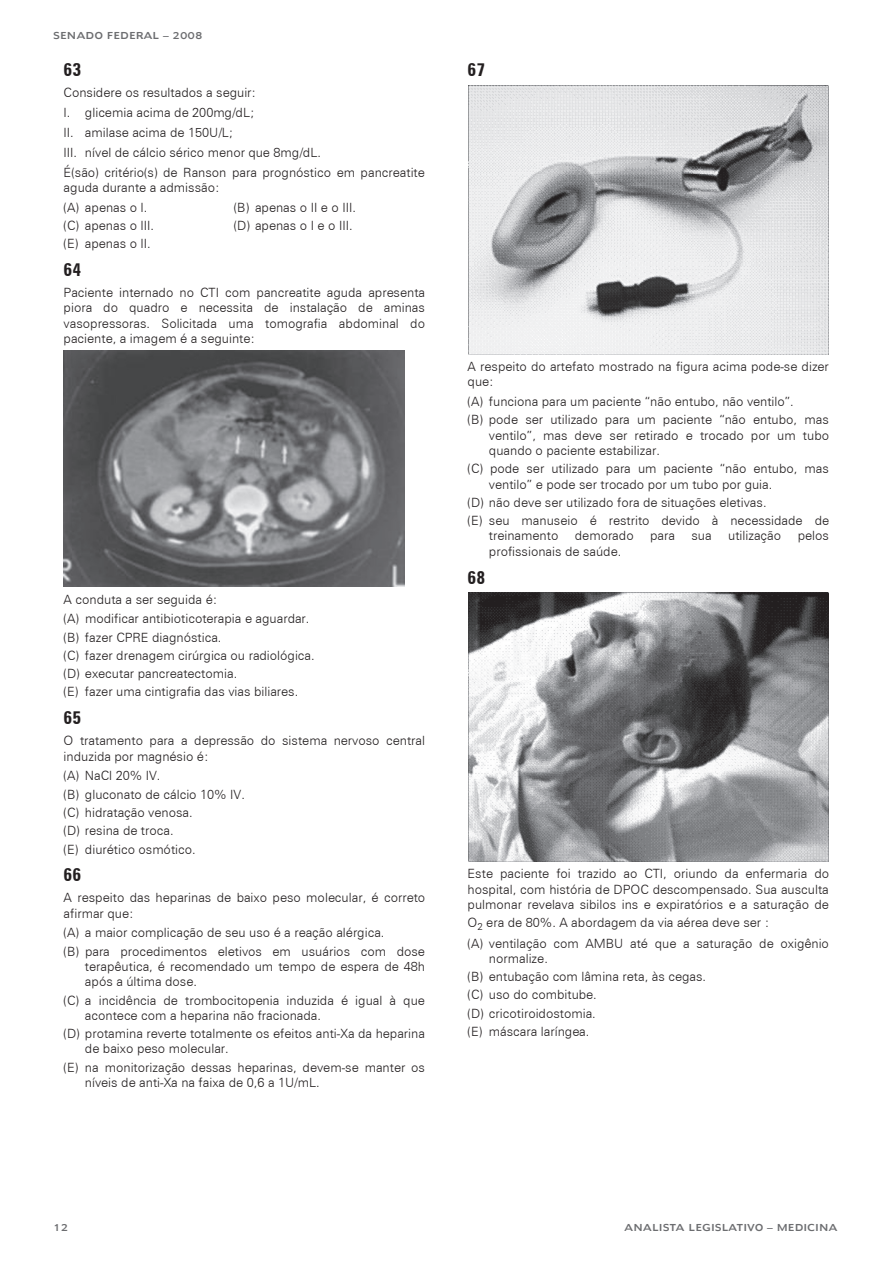
<style>
.page{position:relative;width:893px;height:1263px;background:#fff}
.page>*{position:absolute;margin:0;border:0;box-sizing:border-box;transform-origin:0 0}
.t1{font:700 18px "Zurich Cn BT";color:#231f20}
.t2{font:12.75px/18.3px "Zurich Lt BT";color:#231f20}
.t3{font:9px "Humanist 970 BT Roman C";color:#6c6d70}
</style>
<div class="page">
<img style="left:64px;top:350px;width:341px;height:237px">
<img style="left:469px;top:85px;width:359px;height:269px">
<img style="left:469px;top:592px;width:359px;height:269px">
<p class="t3" style="left:53px;top:29px;width:151px">SENADO FEDERAL – 2008</p>
<h1 class="t1" style="left:64px;top:59px;width:19px">63</h1>
<p class="t2" style="left:64px;top:83px;width:363px;line-height:19.8px">Considere os resultados a seguir:<br>I. glicemia acima de 200mg/dL;<br>II. amilase acima de 150U/L;<br>III. nível de cálcio sérico menor que 8mg/dL.<br>É(são) critério(s) de Ranson para prognóstico em pancreatite</p>
<p class="t2" style="left:64px;top:177px;width:158px;line-height:19.6px">aguda durante a admissão: (A) apenas o I.</p>
<p class="t2" style="left:234px;top:198px;width:124px">(B) apenas o II e o III.</p>
<p class="t2" style="left:64px;top:216px;width:92px">(C) apenas o III.</p>
<p class="t2" style="left:234px;top:216px;width:120px">(D) apenas o I e o III.</p>
<p class="t2" style="left:64px;top:234px;width:89px">(E) apenas o II.</p>
<h1 class="t1" style="left:64px;top:259px;width:19px">64</h1>
<p class="t2" style="left:64px;top:285px;width:363px;line-height:15.3px;text-align:justify">Paciente internado no CTI com pancreatite aguda apresenta piora do quadro e necessita de instalação de aminas vasopressoras. Solicitada uma tomografia abdominal do paciente, a imagem é a seguinte:</p>
<p class="t2" style="left:64px;top:589px;width:247px;line-height:19.8px">A conduta a ser seguida é:<br>(A) modificar antibioticoterapia e aguardar.</p>
<p class="t2" style="left:64px;top:628px;width:253px">(B) fazer CPRE diagnóstica.<br>(C) fazer drenagem cirúrgica ou radiológica. (D) executar pancreatectomia.<br>(E) fazer uma cintigrafia das vias biliares.</p>
<h1 class="t1" style="left:64px;top:707px;width:19px">65</h1>
<p class="t2" style="left:64px;top:733px;width:363px;line-height:15.5px">O tratamento para a depressão do sistema nervoso central induzida por magnésio é:</p>
<p class="t2" style="left:64px;top:767px;width:183px">(A) NaCl 20% IV.<br>(B) gluconato de cálcio 10% IV. (C) hidratação venosa.<br>(D) resina de troca.<br>(E) diurético osmótico.</p>
<h1 class="t1" style="left:64px;top:864px;width:19px">66</h1>
<p class="t2" style="left:64px;top:890px;width:363px;line-height:15.5px">A respeito das heparinas de baixo peso molecular, é correto afirmar que:</p>
<p class="t2" style="left:64px;top:924px;width:363px">(A) a maior complicação de seu uso é a reação alérgica.<br>(B) para procedimentos eletivos em usuários com dose</p>
<p class="t2" style="left:85px;top:959px;width:342px;line-height:15.1px">terapêutica, é recomendado um tempo de espera de 48h após a última dose.</p>
<p class="t2" style="left:85px;top:992px;width:341px;line-height:15.1px;text-indent:-21px">(C) a incidência de trombocitopenia induzida é igual à que acontece com a heparina não fracionada.</p>
<p class="t2" style="left:85px;top:1026px;width:342px;line-height:15.1px;text-indent:-21px">(D) protamina reverte totalmente os efeitos anti-Xa da heparina de baixo peso molecular.</p>
<p class="t2" style="left:85px;top:1059px;width:342px;line-height:15.1px;text-indent:-21px">(E) na monitorização dessas heparinas, devem-se manter os níveis de anti-Xa na faixa de 0,6 a 1U/mL.</p>
<h1 class="t1" style="left:468px;top:59px;width:19px">67</h1>
<p class="t2" style="left:468px;top:359px;width:363px;line-height:15.5px">A respeito do artefato mostrado na figura acima pode-se dizer que:</p>
<p class="t2" style="left:468px;top:392px;width:363px">(A) funciona para um paciente “não entubo, não ventilo”.<br>(B) pode ser utilizado para um paciente “não entubo, mas</p>
<p class="t2" style="left:489px;top:427px;width:342px;line-height:15.3px">ventilo”, mas deve ser retirado e trocado por um tubo quando o paciente estabilizar.</p>
<p class="t2" style="left:489px;top:461px;width:342px;line-height:15.1px;text-indent:-21px">(C) pode ser utilizado para um paciente “não entubo, mas ventilo” e pode ser trocado por um tubo por guia.</p>
<p class="t2" style="left:468px;top:493px;width:363px">(D) não deve ser utilizado fora de situações eletivas.<br>(E) seu manuseio é restrito devido à necessidade de</p>
<p class="t2" style="left:489px;top:527px;width:71px">treinamento</p>
<p class="t2" style="left:575px;top:527px;width:60px">demorado</p>
<p class="t2" style="left:650px;top:527px;width:26px">para</p>
<p class="t2" style="left:691px;top:527px;width:22px">sua</p>
<p class="t2" style="left:728px;top:527px;width:55px">utilização</p>
<p class="t2" style="left:798px;top:527px;width:33px">pelos</p>
<p class="t2" style="left:489px;top:542px;width:134px">profissionais de saúde.</p>
<h1 class="t1" style="left:468px;top:566px;width:19px">68</h1>
<p class="t2" style="left:468px;top:866px;width:363px;line-height:15.3px;text-align:justify">Este paciente foi trazido ao CTI, oriundo da enfermaria do hospital, com história de DPOC descompensado. Sua ausculta pulmonar revelava sibilos ins e expiratórios e a saturação de</p>
<p class="t2" style="left:468px;top:912px;width:363px;line-height:20.4px">O<sub>2</sub> era de 80%. A abordagem da via aérea deve ser :<br>(A) ventilação com AMBU até que a saturação de oxigênio</p>
<p class="t2" style="left:468px;top:949px;width:240px;text-indent:21px">normalize.<br>(B) entubação com lâmina reta, às cegas. (C) uso do combitube.<br>(D) cricotiroidostomia.<br>(E) máscara laríngea.</p>
<p class="t3" style="left:53px;top:1222px;width:17px">12</p>
<p class="t3" style="left:624px;top:1222px;width:215px">ANALISTA LEGISLATIVO – MEDICINA</p>
</div>
